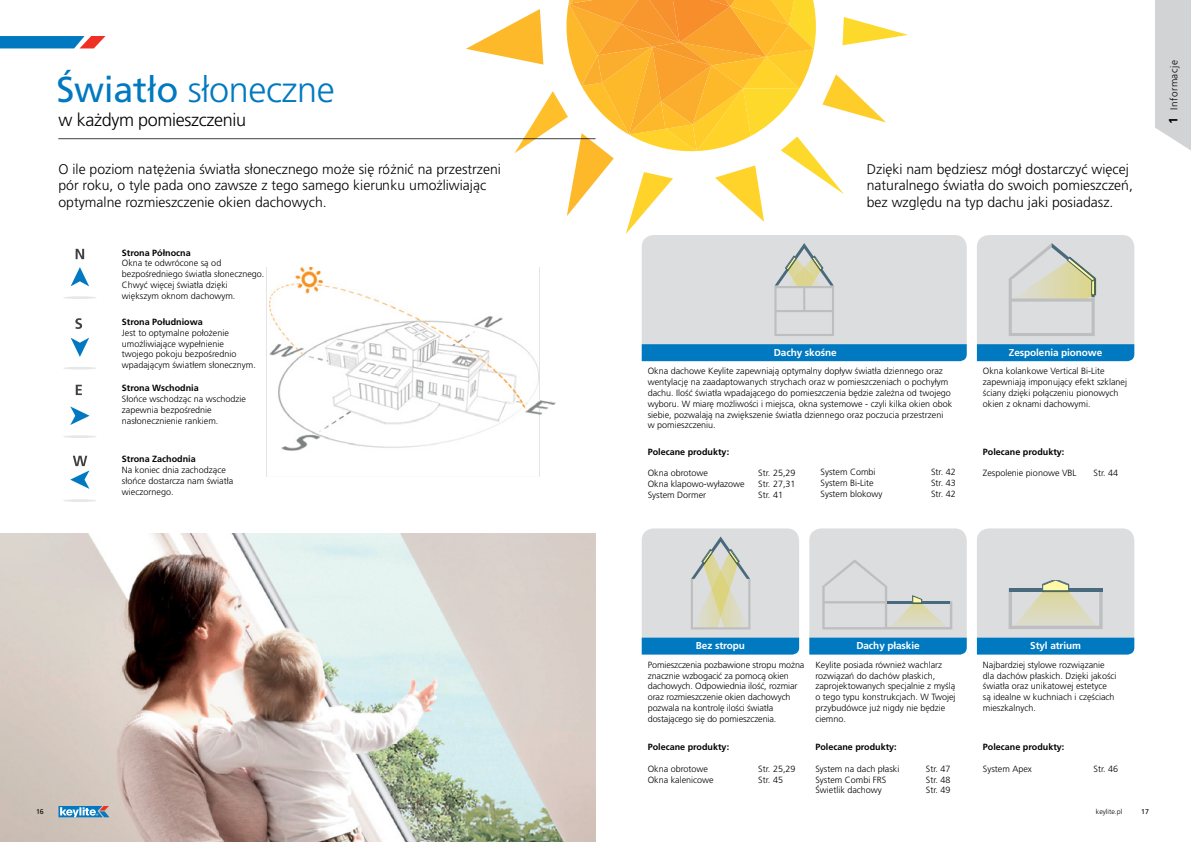
<style>
.page{position:relative;width:1191px;height:842px;background:#fff}
.page>*{position:absolute;margin:0;border:0;box-sizing:border-box;transform-origin:0 0}
.t1{font:300 36px "Frutiger LT Pro";letter-spacing:-.01em;color:#0079c1}
.t2{font:300 18px "Frutiger LT Pro";letter-spacing:-.02em;color:#000}
.Paragraph_Style_1{font:300 14px/16.8px "Frutiger LT Pro";color:#000}
.t3{font:700 10px "Frutiger LT Pro";letter-spacing:-.01em;color:#fff}
.t4{font:300 10px "Frutiger LT Pro";letter-spacing:.05em;color:#000}
.t5{font:300 9px/10.8px "Frutiger LT Pro";color:#000}
.t6{font:700 9px "Frutiger LT Pro";color:#000}
.Paragraph_Style_1-2{font:300 7px "Frutiger LT Pro";color:#000}
.Paragraph_Style_1-3{font:7px "Frutiger LT Pro";color:#000}
.s1{font-weight:400}
.s2{font-weight:700;font-size:12px}
</style>
<div class="page">
<img style="left:266px;top:267px;width:290px;height:210px">
<svg style="left:76px;top:249px;width:8px;height:10px"></svg>
<hr style="left:63px;top:296px;width:34px;height:3px;background:#e6e8e8;border-radius:50%">
<svg style="left:71px;top:267px;width:18px;height:19px"></svg>
<hr style="left:63px;top:367px;width:34px;height:3px;background:#e6e8e8;border-radius:50%">
<svg style="left:71px;top:338px;width:18px;height:19px"></svg>
<svg style="left:75px;top:318px;width:7px;height:11px"></svg>
<hr style="left:63px;top:499px;width:34px;height:3px;background:#e6e8e8;border-radius:50%">
<svg style="left:70px;top:456px;width:19px;height:33px"></svg>
<hr style="left:63px;top:435px;width:34px;height:3px;background:#e6e8e8;border-radius:50%">
<svg style="left:70px;top:406px;width:19px;height:19px"></svg>
<svg style="left:76px;top:385px;width:6px;height:10px"></svg>
<img style="left:0;top:534px;width:595px;height:308px">
<svg style="left:58px;top:806px;width:51px;height:11px"></svg>
<svg style="left:977px;top:235px;width:157px;height:126px;background:#bbccd2"></svg>
<svg style="left:977px;top:528px;width:157px;height:127px;background:#bbccd3"></svg>
<svg style="left:641px;top:528px;width:158px;height:127px;background:#bccdd2"></svg>
<svg style="left:809px;top:528px;width:157px;height:127px;background:#bccdd6"></svg>
<hr style="left:58px;top:139px;width:537px;height:1px;background:#414042">
<svg style="left:0;top:36px;width:105px;height:12px"></svg>
<svg style="left:384px;top:138px;width:82px;height:136px"></svg>
<svg style="left:466px;top:0;width:500px;height:361px"></svg>
<svg style="left:1155px;top:0;width:36px;height:150px;background:#d4d6d7"></svg>
<p class="t1" style="left:57px;top:69px;width:280px"><span class="s1">Światło</span> słoneczne</p>
<p class="t2" style="left:58px;top:109px;width:189px">w każdym pomieszczeniu</p>
<p class="Paragraph_Style_1" style="left:58px;top:160px;width:444px">O ile poziom natężenia światła słonecznego może się różnić na przestrzeni pór roku, o tyle pada ono zawsze z tego samego kierunku umożliwiając optymalne rozmieszczenie okien dachowych.</p>
<p class="t6" style="left:122px;top:247px;width:70px">Strona Północna</p>
<p class="t5" style="left:122px;top:258px;width:144px">Okna te odwrócone są od bezpośredniego światła słonecznego.<br>Chwyć więcej światła dzięki większym oknom dachowym.</p>
<p class="t6" style="left:122px;top:317px;width:82px">Strona Południowa</p>
<p class="t5" style="left:122px;top:327px;width:109px">Jest to optymalne położenie umożliwiające wypełnienie</p>
<p class="t5" style="left:122px;top:349px;width:135px">twojego pokoju bezpośrednio wpadającym światłem słonecznym.</p>
<p class="t6" style="left:122px;top:383px;width:78px">Strona Wschodnia</p>
<p class="t5" style="left:122px;top:394px;width:126px">Słońce wschodząc na wschodzie zapewnia bezpośrednie nasłonecznienie rankiem.</p>
<p class="t6" style="left:122px;top:454px;width:75px">Strona Zachodnia</p>
<p class="t5" style="left:122px;top:465px;width:113px">Na koniec dnia zachodzące słońce dostarcza nam światła wieczornego.</p>
<p class="Paragraph_Style_1" style="left:867px;top:160px;width:268px">Dzięki nam będziesz mógł dostarczyć więcej naturalnego światła do swoich pomieszczeń, bez względu na typ dachu jaki posiadasz.</p>
<p class="t4" style="left:1168px;top:124px;width:65px;rotate:-90deg"><span class="s2">1</span> Informacje</p>
<p class="t3" style="left:774px;top:347px;width:64px">Dachy skośne</p>
<p class="t3" style="left:1009px;top:347px;width:95px">Zespolenia pionowe</p>
<p class="t5" style="left:648px;top:366px;width:306px">Okna dachowe Keylite zapewniają optymalny dopływ światła dziennego oraz wentylację na zaadaptowanych strychach oraz w pomieszczeniach o pochyłym dachu. Ilość światła wpadającego do pomieszczenia będzie zależna od twojego wyboru. W miarę możliwości i miejsca, okna systemowe - czyli kilka okien obok siebie, pozwalają na zwiększenie światła dziennego oraz poczucia przestrzeni w pomieszczeniu.</p>
<p class="t6" style="left:648px;top:446px;width:83px">Polecane produkty:</p>
<p class="t5" style="left:648px;top:468px;width:62px">Okna obrotowe</p>
<p class="t5" style="left:758px;top:468px;width:39px">Str. 25,29</p>
<p class="t5" style="left:648px;top:479px;width:99px">Okna klapowo-wyłazowe</p>
<p class="t5" style="left:758px;top:479px;width:39px">Str. 27,31</p>
<p class="t5" style="left:648px;top:489px;width:60px">System Dormer</p>
<p class="t5" style="left:758px;top:489px;width:26px">Str. 41</p>
<p class="t5" style="left:820px;top:467px;width:56px">System Combi</p>
<p class="t5" style="left:931px;top:467px;width:26px">Str. 42</p>
<p class="t5" style="left:820px;top:477px;width:54px">System Bi-Lite</p>
<p class="t5" style="left:931px;top:477px;width:26px">Str. 43</p>
<p class="t5" style="left:820px;top:488px;width:64px">System blokowy</p>
<p class="t5" style="left:931px;top:488px;width:26px">Str. 42</p>
<p class="t5" style="left:983px;top:366px;width:145px">Okna kolankowe Vertical Bi-Lite zapewniają imponujący efekt szklanej ściany dzięki połączeniu pionowych okien z oknami dachowymi.</p>
<p class="t6" style="left:983px;top:446px;width:83px">Polecane produkty:</p>
<p class="t5" style="left:983px;top:468px;width:95px">Zespolenie pionowe VBL</p>
<p class="t5" style="left:1093px;top:468px;width:26px">Str. 44</p>
<p class="t3" style="left:696px;top:640px;width:50px">Bez stropu</p>
<p class="t3" style="left:856px;top:640px;width:65px">Dachy płaskie</p>
<p class="t3" style="left:1030px;top:640px;width:52px">Styl atrium</p>
<p class="t5" style="left:648px;top:659px;width:158px">Pomieszczenia pozbawione stropu można znacznie wzbogacić za pomocą okien dachowych. Odpowiednia ilość, rozmiar oraz rozmieszczenie okien dachowych pozwala na kontrolę ilości światła dostającego się do pomieszczenia.</p>
<p class="t6" style="left:648px;top:742px;width:83px">Polecane produkty:</p>
<p class="t5" style="left:648px;top:763px;width:62px">Okna obrotowe</p>
<p class="t5" style="left:758px;top:763px;width:39px">Str. 25,29</p>
<p class="t5" style="left:648px;top:774px;width:68px">Okna kalenicowe</p>
<p class="t5" style="left:758px;top:774px;width:26px">Str. 45</p>
<p class="t5" style="left:815px;top:659px;width:142px">Keylite posiada również wachlarz rozwiązań do dachów płaskich, zaprojektowanych specjalnie z myślą o tego typu konstrukcjach. W Twojej przybudówce już nigdy nie będzie ciemno.</p>
<p class="t5" style="left:983px;top:659px;width:135px">Najbardziej stylowe rozwiązanie dla dachów płaskich. Dzięki jakości światła oraz unikatowej estetyce są idealne w kuchniach i częściach mieszkalnych.</p>
<p class="t6" style="left:815px;top:742px;width:83px">Polecane produkty:</p>
<p class="t5" style="left:815px;top:763px;width:86px">System na dach płaski</p>
<p class="t5" style="left:926px;top:763px;width:26px">Str. 47</p>
<p class="t5" style="left:815px;top:774px;width:73px">System Combi FRS</p>
<p class="t5" style="left:926px;top:774px;width:26px">Str. 48</p>
<p class="t5" style="left:815px;top:785px;width:68px">Świetlik dachowy</p>
<p class="t5" style="left:926px;top:785px;width:26px">Str. 49</p>
<p class="t6" style="left:983px;top:742px;width:83px">Polecane produkty:</p>
<p class="t5" style="left:983px;top:763px;width:50px">System Apex</p>
<p class="t5" style="left:1093px;top:763px;width:26px">Str. 46</p>
<p class="Paragraph_Style_1-3" style="left:36px;top:807px;width:9px">16</p>
<p class="Paragraph_Style_1-2" style="left:1095px;top:807px;width:28px">keylite.pl</p>
<p class="Paragraph_Style_1-3" style="left:1141px;top:807px;width:9px">17</p>
</div>
